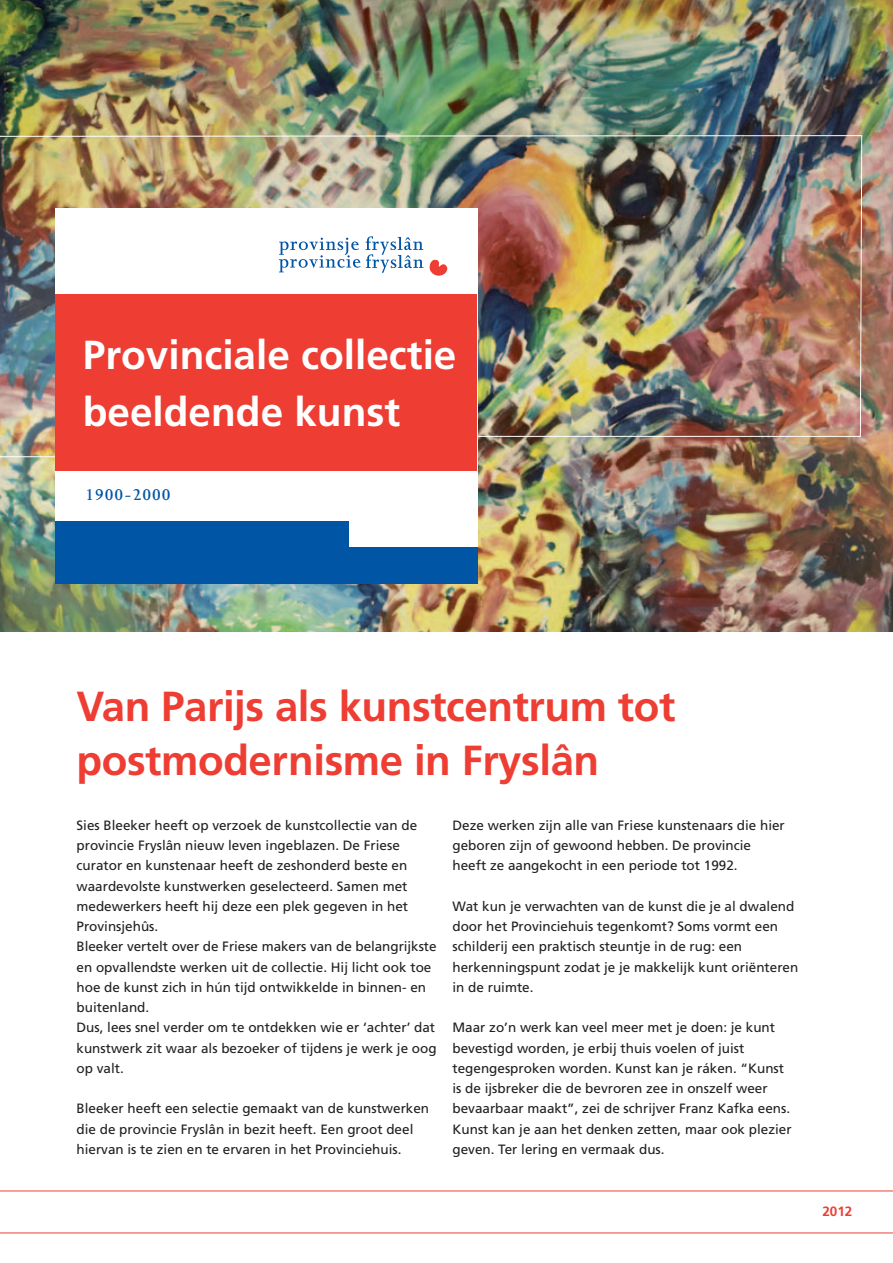
<style>
.page{position:relative;width:893px;height:1263px;background:#fff}
.page>*{position:absolute;margin:0;border:0;box-sizing:border-box;transform-origin:0 0}
.No_Spacing{font:700 42px/54px "Frutiger LT Std";letter-spacing:-.01em;color:#ee3e34}
.Normaal{font:700 40.5px "Frutiger LT Std";color:#fff}
.Normaal-2{font:600 18px "Joanna MT Std";letter-spacing:.015em;color:#0155a5}
.Standaard{font:13.5px/20.2px "Frutiger LT Std";color:#231f20}
.Platte_tekst_3{font:13.5px/20.2px "Frutiger LT Std";color:#231f20}
.Normaal-3{font:700 13.5px "Frutiger LT Std";color:#ee3e34}
</style>
<div class="page">
<img style="left:0;top:0;width:893px;height:631px">
<img style="left:0;top:135px;width:862px;height:322px">
<svg style="left:0;top:1191px;width:893px;height:42px"></svg>
<div style="left:55px;top:208px;width:423px;height:369px;background:#fff"></div>
<svg style="left:366px;top:236px;width:57px;height:37px"></svg>
<svg style="left:279px;top:238px;width:81px;height:34px"></svg>
<svg style="left:429px;top:259px;width:18px;height:17px"></svg>
<div style="left:55px;top:548px;width:423px;height:36px;background:#0155a5"></div>
<div style="left:55px;top:295px;width:422px;height:176px;background:#ee3e34"></div>
<div style="left:55px;top:521px;width:294px;height:37px;background:#0155a5"></div>
<p class="Normaal" style="left:83px;top:332px;width:375px">Provinciale collectie</p>
<p class="Normaal" style="left:83px;top:389px;width:319px">beeldende kunst</p>
<p class="Normaal-2" style="left:85px;top:485px;width:87px">1900-2000</p>
<p class="No_Spacing" style="left:77px;top:679px;width:600px">Van Parijs als kunstcentrum tot postmodernisme in Fryslân</p>
<p class="Standaard" style="left:77px;top:815px;width:342px">Sies Bleeker heeft op verzoek de kunstcollectie van de provincie Fryslân nieuw leven ingeblazen. De Friese curator en kunstenaar heeft de zeshonderd beste en waardevolste kunstwerken geselecteerd. Samen met medewerkers heeft hij deze een plek gegeven in het Provinsjehûs.</p>
<p class="Standaard" style="left:77px;top:936px;width:362px">Bleeker vertelt over de Friese makers van de belangrijkste en opvallendste werken uit de collectie. Hij licht ook toe hoe de kunst zich in hún tijd ontwikkelde in binnen- en buitenland.</p>
<p class="Standaard" style="left:77px;top:1017px;width:362px;text-align:justify">Dus, lees snel verder om te ontdekken wie er ‘achter’ dat kunstwerk zit waar als bezoeker of tijdens je werk je oog op valt.</p>
<p class="Platte_tekst_3" style="left:77px;top:1098px;width:354px">Bleeker heeft een selectie gemaakt van de kunstwerken die de provincie Fryslân in bezit heeft. Een groot deel hiervan is te zien en te ervaren in het Provinciehuis.</p>
<p class="Platte_tekst_3" style="left:452px;top:815px;width:334px">Deze werken zijn alle van Friese kunstenaars die hier geboren zijn of gewoond hebben. De provincie heeft ze aangekocht in een periode tot 1992.</p>
<p class="Standaard" style="left:452px;top:896px;width:347px">Wat kun je verwachten van de kunst die je al dwalend door het Provinciehuis tegenkomt? Soms vormt een schilderij een praktisch steuntje in de rug: een herkenningspunt zodat je je makkelijk kunt oriënteren in de ruimte.</p>
<p class="Platte_tekst_3" style="left:452px;top:1017px;width:341px">Maar zo’n werk kan veel meer met je doen: je kunt bevestigd worden, je erbij thuis voelen of juist tegengesproken worden. Kunst kan je ráken. “Kunst is de ijsbreker die de bevroren zee in onszelf weer bevaarbaar maakt”, zei de schrijver Franz Kafka eens.<br>Kunst kan je aan het denken zetten, maar ook plezier geven. Ter lering en vermaak dus.</p>
<p class="Normaal-3" style="left:822px;top:1203px;width:32px">2012</p>
</div>
